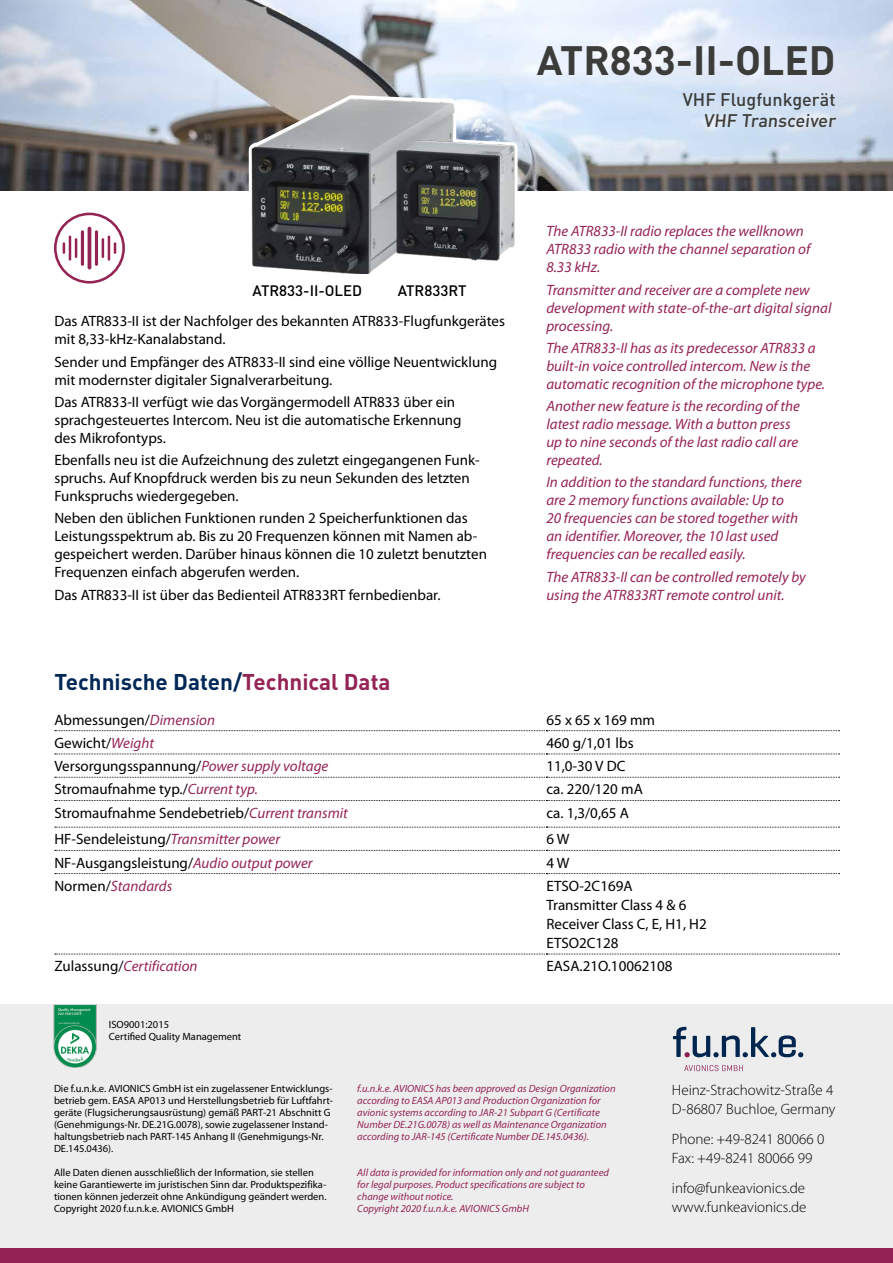
<style>
.page{position:relative;width:893px;height:1263px;background:#fff}
.page>*{position:absolute;margin:0;border:0;box-sizing:border-box;transform-origin:0 0}
.t1{font:700 40.5px "DIN";color:#3c3c3b}
.t2{font:700 22.5px "DIN";color:#002856}
.t3{font:500 18px/21px "DIN";color:#3c3c3b;text-align:right}
.t4{font:15px/18px "Myriad Pro";color:#000}
.t5{font:italic 15px/18px "Myriad Pro";color:#952456}
.t6{font:300 15px/19px "Myriad Pro";color:#000}
.t7{font:500 15px "DIN";color:#000}
.t8{font:10.5px/12px "Myriad Pro";color:#000}
.t9{font:italic 10.5px/12px "Myriad Pro";color:#952456}
.s1{color:#952456}
.s2{font-style:italic;color:#952456}
.s3{font-style:normal;color:#000}
</style>
<div class="page">
<img style="left:0;top:0;width:893px;height:191px">
<svg style="left:55px;top:730px;width:785px;height:1px"></svg>
<svg style="left:55px;top:753px;width:785px;height:1px"></svg>
<svg style="left:55px;top:777px;width:785px;height:1px"></svg>
<svg style="left:55px;top:800px;width:785px;height:1px"></svg>
<svg style="left:55px;top:827px;width:785px;height:1px"></svg>
<svg style="left:55px;top:850px;width:785px;height:1px"></svg>
<svg style="left:55px;top:954px;width:785px;height:1px"></svg>
<svg style="left:55px;top:873px;width:785px;height:1px"></svg>
<div style="left:0;top:1005px;width:893px;height:249px;background:#ededed"></div>
<div style="left:0;top:1248px;width:893px;height:15px;background:#952456"></div>
<svg style="left:673px;top:1027px;width:130px;height:30px"></svg>
<svg style="left:684px;top:1065px;width:59px;height:6px"></svg>
<img style="left:53px;top:1005px;width:44px;height:62px">
<svg style="left:54px;top:213px;width:71px;height:71px"></svg>
<svg style="left:245px;top:91px;width:279px;height:100px;background:#c0cad8"></svg>
<img style="left:249px;top:71px;width:230px;height:203px">
<img style="left:365px;top:141px;width:151px;height:133px">
<h1 class="t1" style="left:537px;top:34px;width:300px">ATR833-II-OLED</h1>
<p class="t3" style="left:683px;top:89px;width:157px">VHF Flugfunkgerät<br>VHF Transceiver</p>
<p class="t7" style="left:253px;top:281px;width:111px">ATR833-II-OLED</p>
<p class="t7" style="left:398px;top:281px;width:70px">ATR833RT</p>
<p class="t4" style="left:54px;top:313px;width:452px">Das ATR833-II ist der Nachfolger des bekannten ATR833-Flugfunkgerätes mit 8,33-kHz-Kanalabstand.</p>
<p class="t4" style="left:54px;top:353px;width:444px">Sender und Empfänger des ATR833-II sind eine völlige Neuentwicklung mit modernster digitaler Signalverarbeitung.</p>
<p class="t4" style="left:54px;top:393px;width:409px">Das ATR833-II verfügt wie das Vorgängermodell ATR833 über ein sprachgesteuertes Intercom. Neu ist die automatische Erkennung des Mikrofontyps.</p>
<p class="t4" style="left:54px;top:451px;width:427px">Ebenfalls neu ist die Aufzeichnung des zuletzt eingegangenen Funk&shy;spruchs. Auf Knopfdruck werden bis zu neun Sekunden des letzten<br>Funkspruchs wiedergegeben.</p>
<p class="t4" style="left:54px;top:510px;width:434px">Neben den üblichen Funktionen runden 2 Speicherfunktionen das Leistungsspektrum ab. Bis zu 20 Frequenzen können mit Namen ab&shy;gespeichert werden. Darüber hinaus können die 10 zuletzt benutzten Frequenzen einfach abgerufen werden.</p>
<p class="t4" style="left:54px;top:586px;width:388px">Das ATR833-II ist über das Bedienteil ATR833RT fernbedienbar.</p>
<h2 class="t2" style="left:54px;top:667px;width:338px">Technische Daten/<span class="s1">Technical Data</span></h2>
<p class="t5" style="left:546px;top:223px;width:265px">The ATR833-II radio replaces the wellknown<br>ATR833 radio with the channel separation of<br>8.33 kHz.</p>
<p class="t5" style="left:546px;top:281px;width:286px">Transmitter and receiver are a complete new development with state-of-the-art digital signal processing.</p>
<p class="t5" style="left:546px;top:339px;width:280px">The ATR833-II has as its predecessor ATR833 a built-in voice controlled intercom. New is the automatic recognition of the microphone type.</p>
<p class="t5" style="left:546px;top:397px;width:255px">Another new feature is the recording of the latest radio message. With a button press up to nine seconds of the last radio call are repeated.</p>
<p class="t5" style="left:546px;top:474px;width:257px">In addition to the standard functions, there are 2 memory functions available: Up to 20 frequencies can be stored together with an identifier. Moreover, the 10 last used frequencies can be recalled easily.</p>
<p class="t5" style="left:546px;top:568px;width:261px">The ATR833-II can be controlled remotely by using the ATR833RT remote control unit.</p>
<p class="t4" style="left:54px;top:711px;width:162px">Abmessungen/<span class="s2">Dimension</span></p>
<p class="t4" style="left:546px;top:711px;width:110px">65 x 65 x 169 mm</p>
<p class="t4" style="left:54px;top:734px;width:101px">Gewicht/<span class="s2">Weight</span></p>
<p class="t4" style="left:546px;top:734px;width:89px">460 g/1,01 lbs</p>
<p class="t4" style="left:54px;top:757px;width:276px">Versorgungsspannung/<span class="s2">Power supply voltage</span></p>
<p class="t4" style="left:546px;top:757px;width:81px">11,0-30 V DC</p>
<p class="t4" style="left:54px;top:781px;width:205px">Stromaufnahme typ./<span class="s2">Current typ.</span></p>
<p class="t4" style="left:546px;top:781px;width:98px">ca. 220/120 mA</p>
<p class="t4" style="left:54px;top:804px;width:295px">Stromaufnahme Sendebetrieb/<span class="s2">Current transmit</span></p>
<p class="t4" style="left:546px;top:804px;width:84px">ca. 1,3/0,65 A</p>
<p class="t4" style="left:54px;top:831px;width:227px">HF-Sendeleistung/<span class="s2">Transmitter power</span></p>
<p class="t4" style="left:546px;top:831px;width:25px">6 W</p>
<p class="t4" style="left:54px;top:854px;width:260px">NF-Ausgangsleistung/<span class="s2">Audio output power</span></p>
<p class="t4" style="left:546px;top:854px;width:25px">4 W</p>
<p class="t5" style="left:54px;top:877px;width:119px"><span class="s3">Normen/</span>Standards</p>
<p class="t4" style="left:546px;top:877px;width:162px;line-height:19px">ETSO-2C169A<br>Transmitter Class 4 &amp; 6<br>Receiver Class C, E, H1, H2<br>ETSO2C128</p>
<p class="t5" style="left:54px;top:957px;width:145px"><span class="s3">Zulassung/</span>Certification</p>
<p class="t4" style="left:546px;top:957px;width:128px">EASA.21O.10062108</p>
<p class="t8" style="left:109px;top:1019px;width:134px">ISO9001:2015<br>Certified Quality Management</p>
<p class="t8" style="left:54px;top:1082px;width:281px">Die f.u.n.k.e. AVIONICS GmbH ist ein zugelassener Entwicklungs&shy;betrieb gem. EASA AP013 und Herstellungsbetrieb für Luftfahrt&shy;geräte (Flugsicherungsausrüstung) gemäß PART-21 Abschnitt G (Genehmigungs-Nr. DE.21G.0078), sowie zugelassener Instand&shy;haltungsbetrieb nach PART-145 Anhang II (Genehmigungs-Nr.<br>DE.145.0436).</p>
<p class="t8" style="left:54px;top:1167px;width:274px">Alle Daten dienen ausschließlich der Information, sie stellen keine Garantiewerte im juristischen Sinn dar. Produktspezifika&shy;tionen können jederzeit ohne Ankündigung geändert werden.<br>Copyright 2020 f.u.n.k.e. AVIONICS GmbH</p>
<p class="t9" style="left:357px;top:1083px;width:260px">f.u.n.k.e. AVIONICS has been approved as Design Organization according to EASA AP013 and Production Organization for avionic systems according to JAR-21 Subpart G (Certificate Number DE.21G.0078) as well as Maintenance Organization according to JAR-145 (Certificate Number DE.145.0436).</p>
<p class="t9" style="left:357px;top:1167px;width:253px">All data is provided for information only and not guaranteed for legal purposes. Product specifications are subject to change without notice.<br>Copyright 2020 f.u.n.k.e. AVIONICS GmbH</p>
<p class="t6" style="left:672px;top:1081px;width:165px">Heinz-Strachowitz-Straße 4<br>D-86807 Buchloe, Germany</p>
<p class="t6" style="left:672px;top:1130px;width:154px">Phone: +49-8241 80066 0<br>Fax: +49-8241 80066 99</p>
<p class="t6" style="left:672px;top:1178px;width:136px">info@funkeavionics.de www.funkeavionics.de</p>
</div>
